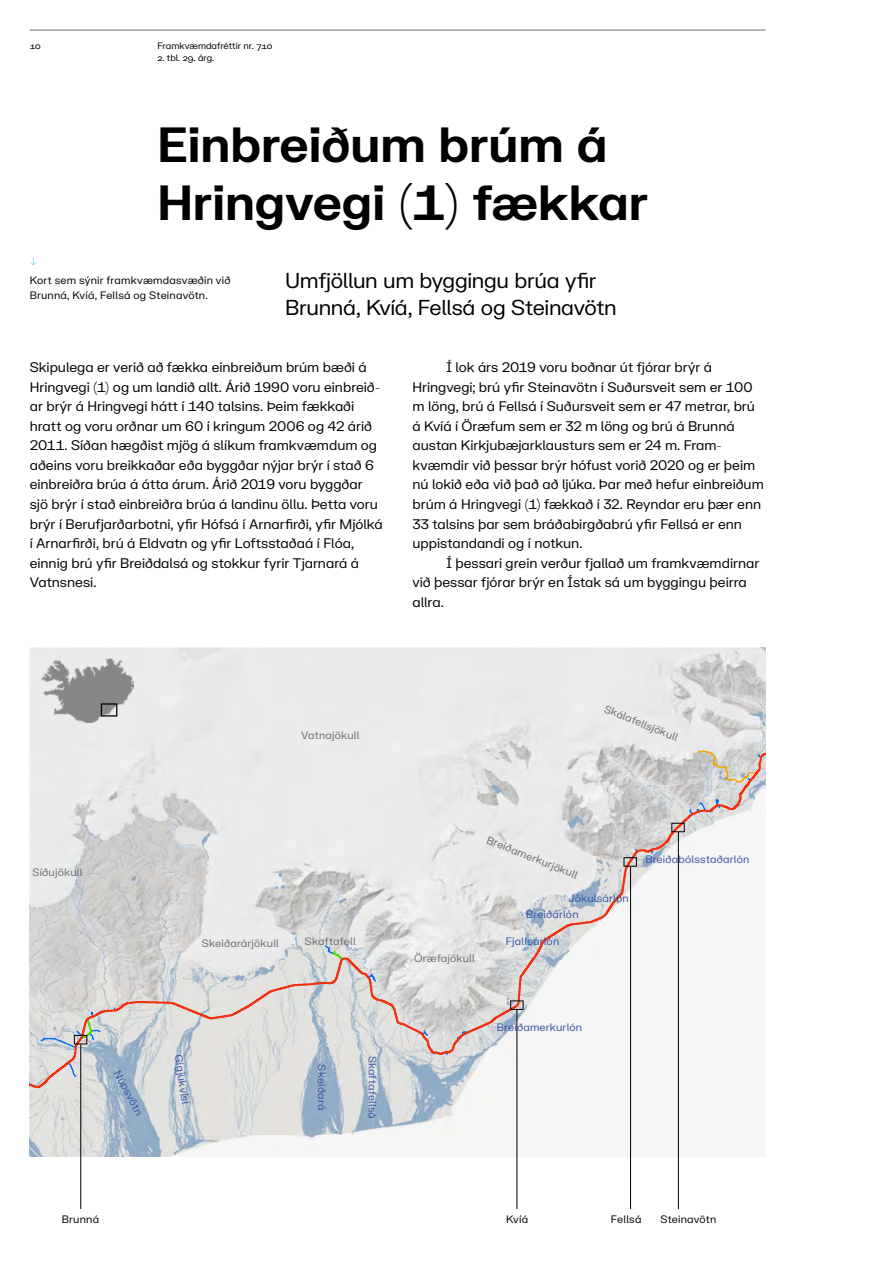
<style>
.page{position:relative;width:893px;height:1263px;background:#fff}
.page>*{position:absolute;margin:0;border:0;box-sizing:border-box;transform-origin:0 0}
.t1{font:700 48px/57.6px "Vegagerdin FK Grotesk";color:#000}
.t2{font:21px/27px "Vegagerdin FK Grotesk";letter-spacing:-.015em;color:#000}
.t3{font:13.5px/19.5px "Vegagerdin FK Grotesk";color:#000}
.t4{font:10.5px "Vegagerdin FK Grotesk";letter-spacing:.02em;color:#3a53a4}
.t5{font:10.5px "Vegagerdin FK Grotesk";letter-spacing:.015em;color:#6d6e71}
.t6{font:10.5px/15px "Vegagerdin FK Grotesk";letter-spacing:.02em;color:#000}
.t7{font:900 10.5px "Vegagerdin FK Grotesk";color:#49c7ed}
.t8{font:9px "Vegagerdin FK Grotesk";color:#000}
</style>
<div class="page">
<hr style="left:30px;top:30px;width:735px;height:1px;background:#6d6e71">
<svg style="left:30px;top:647px;width:735px;height:509px"></svg>
<div style="left:74px;top:1035px;width:13px;height:9px;border:1px solid #000"></div>
<hr style="left:678px;top:832px;width:1px;height:377px;background:#000">
<hr style="left:630px;top:866px;width:1px;height:343px;background:#000">
<hr style="left:516px;top:1009px;width:1px;height:200px;background:#000">
<hr style="left:80px;top:1044px;width:1px;height:165px;background:#000">
<div style="left:510px;top:1000px;width:13px;height:10px;border:1px solid #000"></div>
<div style="left:624px;top:857px;width:13px;height:9px;border:1px solid #000"></div>
<div style="left:671px;top:823px;width:14px;height:9px;border:1px solid #000"></div>
<img style="left:41px;top:658px;width:92px;height:65px">
<div style="left:101px;top:703px;width:16px;height:13px;border:1px solid #000"></div>
<p class="t8" style="left:30px;top:39px;width:13px">10</p>
<p class="t8" style="left:157px;top:39px;width:117px">Framkvæmdafréttir nr. 710</p>
<p class="t8" style="left:157px;top:51px;width:58px">2. tbl. 29. árg.</p>
<h1 class="t1" style="left:157px;top:114px;width:492px">Einbreiðum brúm á<br>Hringvegi (1) fækkar</h1>
<p class="t7" style="left:30px;top:253px;width:9px">↓</p>
<p class="t6" style="left:30px;top:272px;width:202px">Kort sem sýnir framkvæmdasvæðin við<br>Brunná, Kvíá, Fellsá og Steinavötn.</p>
<h2 class="t2" style="left:285px;top:266px;width:333px">Umfjöllun um byggingu brúa yfir<br>Brunná, Kvíá, Fellsá og Steinavötn</h2>
<p class="t3" style="left:30px;top:357px;width:354px">Skipulega er verið að fækka einbreiðum brúm bæði á Hringvegi (1) og um landið allt. Árið 1990 voru einbreið&shy;ar brýr á Hringvegi hátt í 140 talsins. Þeim fækkaði hratt og voru orðnar um 60 í kringum 2006 og 42 árið 2011. Síðan hægðist mjög á slíkum framkvæmdum og aðeins voru breikkaðar eða byggðar nýjar brýr í stað 6 einbreiðra brúa á átta árum. Árið 2019 voru byggðar sjö brýr í stað einbreiðra brúa á landinu öllu. Þetta voru brýr í Berufjarðarbotni, yfir Hófsá í Arnarfirði, yfir Mjólká í Arnarfirði, brú á Eldvatn og yfir Loftsstaðaá í Flóa, einnig brú yfir Breiðdalsá og stokkur fyrir Tjarnará á Vatnsnesi.</p>
<p class="t3" style="left:412px;top:357px;width:353px;text-indent:34px">Í lok árs 2019 voru boðnar út fjórar brýr á Hringvegi; brú yfir Steinavötn í Suðursveit sem er 100 m löng, brú á Fellsá í Suðursveit sem er 47 metrar, brú á Kvíá í Öræfum sem er 32 m löng og brú á Brunná austan Kirkjubæjarklausturs sem er 24 m. Fram&shy;kvæmdir við þessar brýr hófust vorið 2020 og er þeim nú lokið eða við það að ljúka. Þar með hefur einbreiðum brúm á Hringvegi (1) fækkað í 32. Reyndar eru þær enn 33 talsins þar sem bráðabirgðabrú yfir Fellsá er enn uppistandandi og í notkun.</p>
<p class="t3" style="left:412px;top:552px;width:348px;text-indent:34px">Í þessari grein verður fjallað um framkvæmdirnar við þessar fjórar brýr en Ístak sá um byggingu þeirra allra.</p>
<p class="t5" style="left:301px;top:727px;width:60px">Vatnajökull</p>
<p class="t5" style="left:32px;top:864px;width:51px">Síðujökull</p>
<p class="t5" style="left:202px;top:935px;width:79px">Skeiðarárjökull</p>
<p class="t5" style="left:305px;top:933px;width:52px">Skaftafell</p>
<p class="t4" style="left:186px;top:1053px;width:52px;rotate:82deg">Gígjukvísl</p>
<p class="t4" style="left:124px;top:1067px;width:51px;rotate:62deg">Núpsvötn</p>
<p class="t4" style="left:330px;top:1064px;width:47px;rotate:90deg">Skeiðará</p>
<p class="t4" style="left:380px;top:1055px;width:65px;rotate:90deg">Skaftafellsá</p>
<p class="t5" style="left:608px;top:701px;width:80px;rotate:22deg">Skálafellsjökull</p>
<p class="t5" style="left:414px;top:951px;width:62px">Öræfajökull</p>
<p class="t5" style="left:490px;top:832px;width:99px;rotate:22deg">Breiðamerkurjökull</p>
<p class="t4" style="left:569px;top:890px;width:62px">Jökulsárlón</p>
<p class="t4" style="left:526px;top:907px;width:54px">Breiðárlón</p>
<p class="t4" style="left:506px;top:933px;width:55px">Fjallsárlón</p>
<p class="t4" style="left:645px;top:851px;width:106px">Breiðabólsstaðarlón</p>
<p class="t4" style="left:497px;top:1019px;width:87px">Breiðamerkurlón</p>
<p class="t6" style="left:62px;top:1211px;width:39px">Brunná</p>
<p class="t6" style="left:506px;top:1211px;width:23px">Kvíá</p>
<p class="t6" style="left:611px;top:1211px;width:32px">Fellsá</p>
<p class="t6" style="left:660px;top:1211px;width:58px">Steinavötn</p>
</div>
